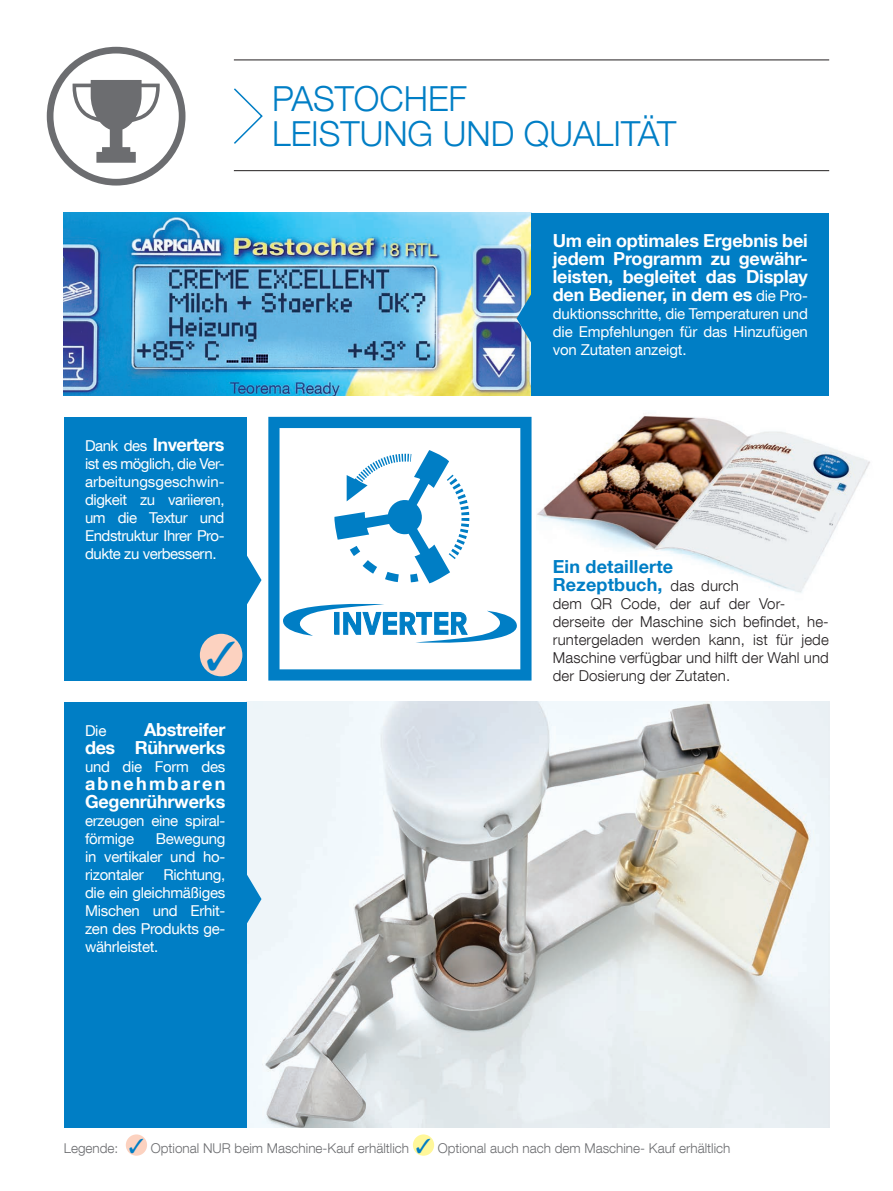
<style>
.page{position:relative;width:893px;height:1191px;background:#fff}
.page>*{position:absolute;margin:0;border:0;box-sizing:border-box;transform-origin:0 0}
.t1{font:300 34.5px/34.5px "Helvetica Neue LT Com";color:#007ec5}
.t2{font:700 18px/18px "Helvetica Neue LT Com";letter-spacing:-.01em;color:#fff;text-align:justify}
.t3{font:700 18px/18px "Helvetica Neue LT Com";letter-spacing:.01em;color:#007ec5}
.t4{font:700 18px "Helvetica Neue LT Com";letter-spacing:-.03em;color:#fff}
.t5{font:15px/18px "Helvetica Neue LT Com";letter-spacing:-.02em;color:#fff;text-align:justify}
.t6{font:300 15px/18px "Helvetica Neue LT Com";letter-spacing:.01em;color:#231f20}
.t7{font:300 13.5px "Helvetica Neue LT Com";color:#6c6d70}
.s1{font-weight:400;font-size:15px}
.s2{font-weight:300;font-size:15px;color:#231f20}
.s3{color:#007ec5}
</style>
<div class="page">
<img style="left:64px;top:213px;width:467px;height:182px">
<img style="left:537px;top:416px;width:333px;height:177px">
<div style="left:64px;top:417px;width:183px;height:263px;background:#007ec5"></div>
<svg style="left:247px;top:556px;width:14px;height:49px"></svg>
<svg style="left:268px;top:417px;width:263px;height:263px"></svg>
<svg style="left:334px;top:450px;width:135px;height:133px"></svg>
<svg style="left:282px;top:602px;width:235px;height:42px"></svg>
<div style="left:531px;top:213px;width:298px;height:182px;background:#007ec5"></div>
<svg style="left:517px;top:293px;width:14px;height:50px"></svg>
<img style="left:247px;top:702px;width:582px;height:425px">
<div style="left:64px;top:702px;width:183px;height:425px;background:#007ec5"></div>
<svg style="left:247px;top:874px;width:14px;height:50px"></svg>
<hr style="left:234px;top:60px;width:595px;height:1px;background:#231f20">
<hr style="left:234px;top:170px;width:595px;height:1px;background:#231f20">
<svg style="left:234px;top:88px;width:29px;height:56px"></svg>
<svg style="left:47px;top:47px;width:138px;height:138px"></svg>
<div style="left:200px;top:634px;width:42px;height:42px;background:#fcd2c0;border-radius:50%"></div>
<div style="left:126px;top:1134px;width:21px;height:21px;background:#fcd2c0;border-radius:50%"></div>
<div style="left:413px;top:1134px;width:21px;height:21px;background:#fff79a;border-radius:50%"></div>
<h1 class="t1" style="left:272px;top:81px;width:406px">PASTOCHEF<br>LEISTUNG UND QUALITÄT</h1>
<p class="t4" style="left:85px;top:433px;width:141px"><span class="s1">Dank des</span> Inverters</p>
<p class="t5" style="left:85px;top:454px;width:141px">ist es möglich, die Ver&shy;arbeitungsgeschwin&shy;digkeit zu variieren, um die Textur und Endstruktur Ihrer Pro&shy;dukte zu verbessern.</p>
<p class="t2" style="left:85px;top:720px;width:142px;text-align:right">Abstreifer<br>des Rührwerks</p>
<p class="t5" style="left:85px;top:757px;width:142px">und die Form des</p>
<p class="t2" style="left:85px;top:774px;width:142px">abnehmbaren<br>Gegenrührwerks</p>
<p class="t5" style="left:85px;top:811px;width:142px">erzeugen eine spiral&shy;förmige</p>
<p class="t5" style="left:85px;top:721px;width:23px">Die</p>
<p class="t5" style="left:85px;top:829px;width:142px;text-indent:71px">Bewegung in vertikaler und ho&shy;rizontaler</p>
<p class="t5" style="left:85px;top:865px;width:142px;text-indent:79px">Richtung, die ein gleichmäßiges Mischen und Erhit&shy;zen des Produkts ge&shy;währleistet.</p>
<p class="t2" style="left:553px;top:231px;width:257px">Um ein optimales Ergebnis bei jedem Programm zu gewähr&shy;leisten, begleitet das Display den Bediener, in dem es <span class="s1">die Pro-</span></p>
<p class="t5" style="left:553px;top:304px;width:257px">duktionsschritte, die Temperaturen und die Empfehlungen für das Hinzufügen von Zutaten anzeigt.</p>
<p class="t3" style="left:553px;top:557px;width:188px">Ein detaillerte<br>Rezeptbuch, <span class="s2">das durch</span></p>
<p class="t6" style="left:553px;top:594px;width:278px">dem QR Code, der auf der Vor&shy;derseite der Maschine sich befindet, he&shy;runtergeladen werden kann, ist für jede Maschine verfügbar und hilft der Wahl und der Dosierung der Zutaten.</p>
<p class="t7" style="left:64px;top:1139px;width:668px">Legende: <span class="s3">✓</span> Optional NUR beim Maschine-Kauf erhältlich <span class="s3">✓</span> Optional auch nach dem Maschine- Kauf erhältlich</p>
</div>
